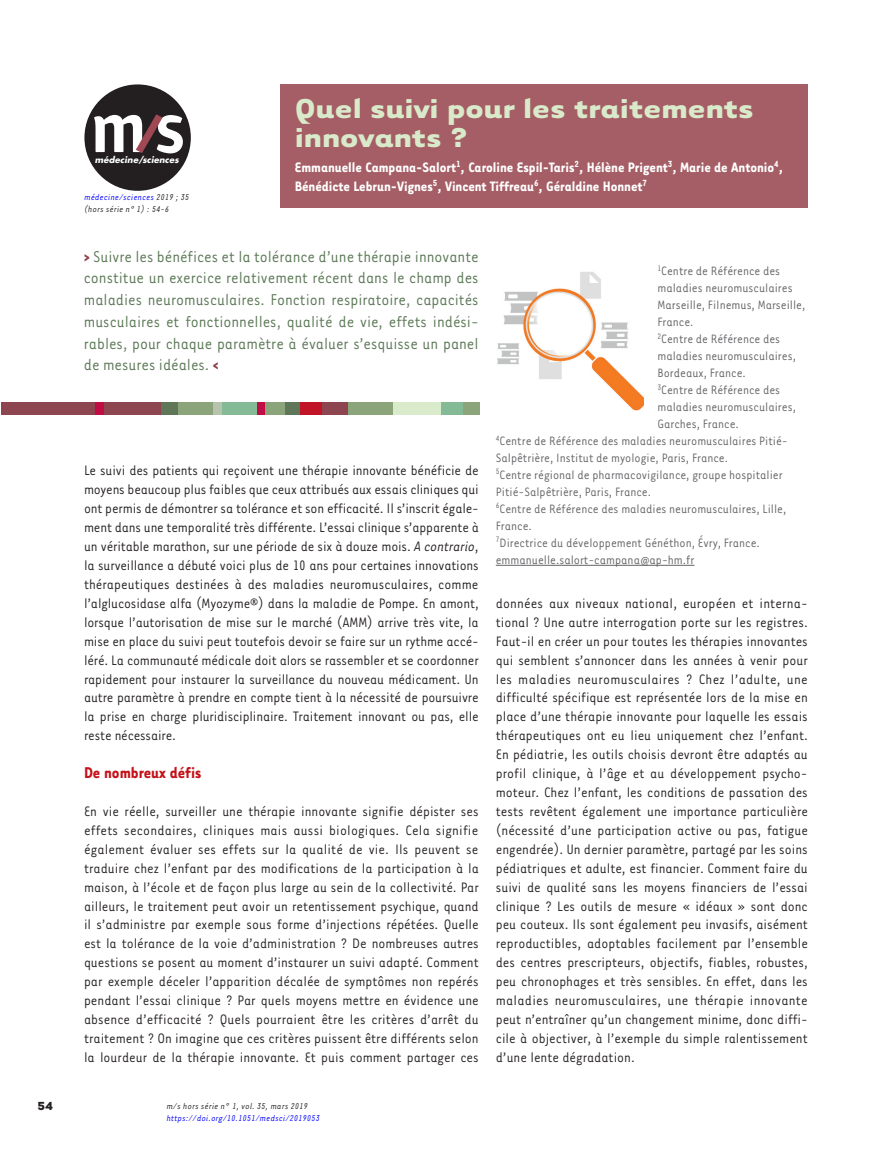
<style>
.page{position:relative;width:892px;height:1149px;background:#fff}
.page>*{position:absolute;margin:0;border:0;box-sizing:border-box;transform-origin:0 0}
.t1{font:700 31.5px/28.2px "Tarzana Wide";color:#d9eaca}
.t2{font:18px/21.8px "Tarzana Narrow";color:#5a7755;text-align:justify}
.t3{font:700 18px "Tarzana Narrow";color:#c4121a}
.t4{font:15.75px/18.9px "Tarzana Narrow";color:#231f20;text-align:justify}
.t5{font:700 15.75px/18.9px "Tarzana Narrow";color:#fff}
.t6{font:13.95px "Tarzana Narrow";color:#636366}
.t7{font:700 13.5px "Tarzana Wide";color:#231f20}
.t8{font:italic 9.75px/11.7px "Tarzana Narrow";letter-spacing:.025em;color:#231f20}
.t9{font:italic 9.75px "Tarzana Narrow";letter-spacing:.025em;color:#00f}
.t10{font:italic 700 8.55px "Futura";letter-spacing:.01em;color:#fff}
.s1{color:#00f}
.s2{font-weight:700;color:#913f4b}
.s3{font-style:italic}
</style>
<div class="page">
<div style="left:280px;top:84px;width:527px;height:124px;background:#a55e65"></div>
<div style="left:84px;top:84px;width:107px;height:107px;background:#231f20;border-radius:50%"></div>
<svg style="left:94px;top:115px;width:89px;height:38px"></svg>
<div style="left:1px;top:402px;width:161px;height:13px;background:#8d454f"></div>
<div style="left:162px;top:402px;width:20px;height:13px;background:#5f7659"></div>
<div style="left:284px;top:402px;width:16px;height:13px;background:#5f7659"></div>
<div style="left:178px;top:402px;width:35px;height:13px;background:#8ba479"></div>
<div style="left:219px;top:402px;width:38px;height:13px;background:#84ba95"></div>
<div style="left:439px;top:402px;width:25px;height:13px;background:#84ba95"></div>
<div style="left:263px;top:402px;width:22px;height:13px;background:#8ba479"></div>
<div style="left:463px;top:402px;width:16px;height:13px;background:#8ba479"></div>
<div style="left:346px;top:402px;width:47px;height:13px;background:#8ba479"></div>
<div style="left:393px;top:402px;width:47px;height:13px;background:#daebcb"></div>
<div style="left:213px;top:402px;width:9px;height:13px;background:#b6c4ad"></div>
<div style="left:95px;top:402px;width:9px;height:13px;background:#c10d45"></div>
<div style="left:257px;top:402px;width:7px;height:13px;background:#c10d45"></div>
<div style="left:300px;top:402px;width:32px;height:13px;background:#c11527"></div>
<div style="left:322px;top:402px;width:26px;height:13px;background:#8d454f"></div>
<img style="left:497px;top:272px;width:146px;height:138px">
<hr style="left:495px;top:565px;width:199px;height:1px;background:#636366">
<h1 class="t1" style="left:295px;top:93px;width:460px">Quel suivi pour les traitements innovants ?</h1>
<p class="t5" style="left:295px;top:157px;width:489px">Emmanuelle Campana-Salort<sup>1</sup>, Caroline Espil-Taris<sup>2</sup>, Hélène Prigent<sup>3</sup>, Marie de Antonio<sup>4</sup>,<br>Bénédicte Lebrun-Vignes<sup>5</sup>, Vincent Tiffreau<sup>6</sup>, Géraldine Honnet<sup>7</sup></p>
<p class="t10" style="left:95px;top:154px;width:85px">médecine/sciences</p>
<p class="t8" style="left:84px;top:191px;width:106px"><span class="s1">médecine/sciences</span> 2019 ; 35 (hors série n° 1) : 54-6</p>
<p class="t2" style="left:84px;top:244px;width:396px"><span class="s2">&gt;</span> Suivre les bénéfices et la tolérance d’une thérapie innovante constitue un exercice relativement récent dans le champ des maladies neuromusculaires. Fonction respiratoire, capacités musculaires et fonctionnelles, qualité de vie, effets indési&shy;rables, pour chaque paramètre à évaluer s’esquisse un panel de mesures idéales. <span class="s2">&lt;</span></p>
<p class="t6" style="left:657px;top:263px;width:124px"><sup>1</sup>Centre de Référence des</p>
<p class="t6" style="left:657px;top:280px;width:137px">maladies neuromusculaires</p>
<p class="t6" style="left:657px;top:297px;width:149px">Marseille, FiInemus, Marseille,</p>
<p class="t6" style="left:657px;top:314px;width:38px">France.</p>
<p class="t6" style="left:657px;top:330px;width:124px"><sup>2</sup>Centre de Référence des</p>
<p class="t6" style="left:657px;top:347px;width:140px">maladies neuromusculaires,</p>
<p class="t6" style="left:657px;top:364px;width:90px">Bordeaux, France.</p>
<p class="t6" style="left:657px;top:381px;width:124px"><sup>3</sup>Centre de Référence des</p>
<p class="t6" style="left:657px;top:398px;width:140px">maladies neuromusculaires,</p>
<p class="t6" style="left:657px;top:415px;width:83px">Garches, France.</p>
<p class="t6" style="left:495px;top:432px;width:293px"><sup>4</sup>Centre de Référence des maladies neuromusculaires Pitié-</p>
<p class="t6" style="left:495px;top:449px;width:234px">Salpêtrière, Institut de myologie, Paris, France.</p>
<p class="t6" style="left:495px;top:466px;width:288px"><sup>5</sup>Centre régional de pharmacovigilance, groupe hospitalier</p>
<p class="t6" style="left:495px;top:483px;width:157px">Pitié-Salpêtrière, Paris, France.</p>
<p class="t6" style="left:495px;top:500px;width:292px"><sup>6</sup>Centre de Référence des maladies neuromusculaires, Lille,</p>
<p class="t6" style="left:495px;top:517px;width:38px">France.</p>
<p class="t6" style="left:495px;top:534px;width:265px"><sup>7</sup>Directrice du développement Généthon, Évry, France.</p>
<p class="t6" style="left:495px;top:551px;width:200px">emmanuelle.salort-campana@ap-hm.fr</p>
<p class="t4" style="left:495px;top:593px;width:314px">données aux niveaux national, européen et interna&shy;tional ? Une autre interrogation porte sur les registres.<br>Faut-il en créer un pour toutes les thérapies innovantes qui semblent s’annoncer dans les années à venir pour les maladies neuromusculaires ? Chez l’adulte, une difficulté spécifique est représentée lors de la mise en place d’une thérapie innovante pour laquelle les essais thérapeutiques ont eu lieu uniquement chez l’enfant.<br>En pédiatrie, les outils choisis devront être adaptés au profil clinique, à l’âge et au développement psycho&shy;moteur. Chez l’enfant, les conditions de passation des tests revêtent également une importance particulière (nécessité d’une participation active ou pas, fatigue engendrée). Un dernier paramètre, partagé par les soins pédiatriques et adulte, est financier. Comment faire du suivi de qualité sans les moyens financiers de l’essai clinique ? Les outils de mesure « idéaux » sont donc peu couteux. Ils sont également peu invasifs, aisément reproductibles, adoptables facilement par l’ensemble des centres prescripteurs, objectifs, fiables, robustes, peu chronophages et très sensibles. En effet, dans les maladies neuromusculaires, une thérapie innovante peut n’entraîner qu’un changement minime, donc diffi&shy;cile à objectiver, à l’exemple du simple ralentissement d’une lente dégradation.</p>
<p class="t4" style="left:84px;top:460px;width:396px">Le suivi des patients qui reçoivent une thérapie innovante bénéficie de moyens beaucoup plus faibles que ceux attribués aux essais cliniques qui ont permis de démontrer sa tolérance et son efficacité. Il s’inscrit égale&shy;ment dans une temporalité très différente. L’essai clinique s’apparente à un véritable marathon, sur une période de six à douze mois. <span class="s3">A contrario</span>, la surveillance a débuté voici plus de 10 ans pour certaines innovations thérapeutiques destinées à des maladies neuromusculaires, comme l’alglucosidase alfa (Myozyme®) dans la maladie de Pompe. En amont, lorsque l’autorisation de mise sur le marché (AMM) arrive très vite, la mise en place du suivi peut toutefois devoir se faire sur un rythme accé&shy;léré. La communauté médicale doit alors se rassembler et se coordonner rapidement pour instaurer la surveillance du nouveau médicament. Un autre paramètre à prendre en compte tient à la nécessité de poursuivre la prise en charge pluridisciplinaire. Traitement innovant ou pas, elle reste nécessaire.</p>
<p class="t3" style="left:84px;top:761px;width:119px">De nombreux défis</p>
<p class="t4" style="left:84px;top:800px;width:396px">En vie réelle, surveiller une thérapie innovante signifie dépister ses effets secondaires, cliniques mais aussi biologiques. Cela signifie également évaluer ses effets sur la qualité de vie. Ils peuvent se traduire chez l’enfant par des modifications de la participation à la maison, à l’école et de façon plus large au sein de la collectivité. Par ailleurs, le traitement peut avoir un retentissement psychique, quand il s’administre par exemple sous forme d’injections répétées. Quelle est la tolérance de la voie d’administration ? De nombreuses autres questions se posent au moment d’instaurer un suivi adapté. Comment par exemple déceler l’apparition décalée de symptômes non repérés pendant l’essai clinique ? Par quels moyens mettre en évidence une absence d’efficacité ? Quels pourraient être les critères d’arrêt du traitement ? On imagine que ces critères puissent être différents selon la lourdeur de la thérapie innovante. Et puis comment partager ces</p>
<p class="t7" style="left:37px;top:1096px;width:18px">54</p>
<p class="t8" style="left:167px;top:1099px;width:143px">m/s hors série n° 1, vol. 35, mars 2019</p>
<p class="t9" style="left:167px;top:1111px;width:155px">https://doi.org/10.1051/medsci/2019053</p>
</div>
